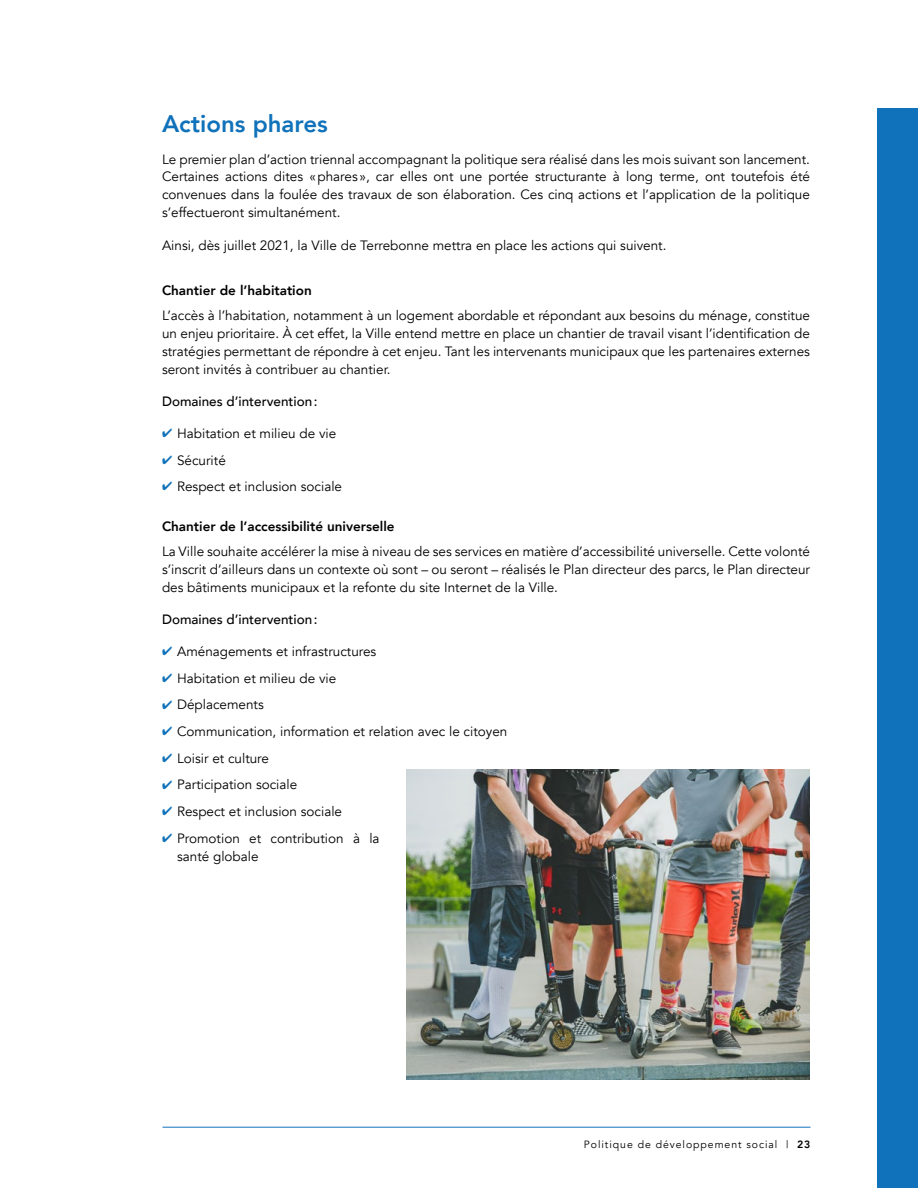
<style>
.page{position:relative;width:918px;height:1188px;background:#fff}
.page>*{position:absolute;margin:0;border:0;box-sizing:border-box;transform-origin:0 0}
.t1{font:800 24px "Avenir";color:#1072ba}
.t2{font:13.5px/18px "Avenir";color:#000;text-align:justify}
.t3{font:800 13.5px "Avenir";color:#000}
.t4{font:500 13.5px "Avenir";color:#000}
.t5{font:10.5px "Avenir";letter-spacing:.09em;color:#000}
.s1{color:#1072ba}
.s2{font-weight:800}
</style>
<div class="page">
<div style="left:877px;top:108px;width:41px;height:1080px;background:#1072ba"></div>
<hr style="left:163px;top:1127px;width:648px;height:1px;background:#1072ba">
<img style="left:407px;top:770px;width:403px;height:309px">
<h1 class="t1" style="left:162px;top:105px;width:167px">Actions phares</h1>
<p class="t2" style="left:162px;top:150px;width:650px">Le premier plan d’action triennal accompagnant la politique sera réalisé dans les mois suivant son lancement.<br>Certaines actions dites «phares », car elles ont une portée structurante à long terme, ont toutefois été convenues dans la foulée des travaux de son élaboration. Ces cinq actions et l’application de la politique s’effectueront simultanément.</p>
<p class="t2" style="left:162px;top:236px;width:506px">Ainsi, dès juillet 2021, la Ville de Terrebonne mettra en place les actions qui suivent.</p>
<p class="t3" style="left:162px;top:280px;width:151px">Chantier de l’habitation</p>
<p class="t2" style="left:162px;top:306px;width:650px">L’accès à l’habitation, notamment à un logement abordable et répondant aux besoins du ménage, constitue un enjeu prioritaire. À cet effet, la Ville entend mettre en place un chantier de travail visant l’identification de stratégies permettant de répondre à cet enjeu. Tant les intervenants municipaux que les partenaires externes seront invités à contribuer au chantier.</p>
<p class="t4" style="left:162px;top:389px;width:157px">Domaines d’intervention:</p>
<p class="t2" style="left:162px;top:425px;width:176px"><span class="s1">✔</span> Habitation et milieu de vie</p>
<p class="t2" style="left:162px;top:451px;width:65px"><span class="s1">✔</span> Sécurité</p>
<p class="t2" style="left:162px;top:478px;width:182px"><span class="s1">✔</span> Respect et inclusion sociale</p>
<p class="t3" style="left:162px;top:516px;width:234px">Chantier de l’accessibilité universelle</p>
<p class="t2" style="left:162px;top:543px;width:650px">La Ville souhaite accélérer la mise à niveau de ses services en matière d’accessibilité universelle. Cette volonté s’inscrit d’ailleurs dans un contexte où sont – ou seront – réalisés le Plan directeur des parcs, le Plan directeur des bâtiments municipaux et la refonte du site Internet de la Ville.</p>
<p class="t4" style="left:162px;top:608px;width:157px">Domaines d’intervention:</p>
<p class="t2" style="left:162px;top:643px;width:216px"><span class="s1">✔</span> Aménagements et infrastructures</p>
<p class="t2" style="left:162px;top:669px;width:176px"><span class="s1">✔</span> Habitation et milieu de vie</p>
<p class="t2" style="left:162px;top:696px;width:103px"><span class="s1">✔</span> Déplacements</p>
<p class="t2" style="left:162px;top:723px;width:347px"><span class="s1">✔</span> Communication, information et relation avec le citoyen</p>
<p class="t2" style="left:162px;top:749px;width:109px"><span class="s1">✔</span> Loisir et culture</p>
<p class="t2" style="left:162px;top:776px;width:137px"><span class="s1">✔</span> Participation sociale</p>
<p class="t2" style="left:162px;top:803px;width:182px"><span class="s1">✔</span> Respect et inclusion sociale</p>
<p class="t2" style="left:177px;top:829px;width:204px;text-indent:-15px"><span class="s1">✔</span> Promotion et contribution à la santé globale</p>
<p class="t5" style="left:584px;top:1138px;width:228px">Politique de développement social | <span class="s2">23</span></p>
</div>
